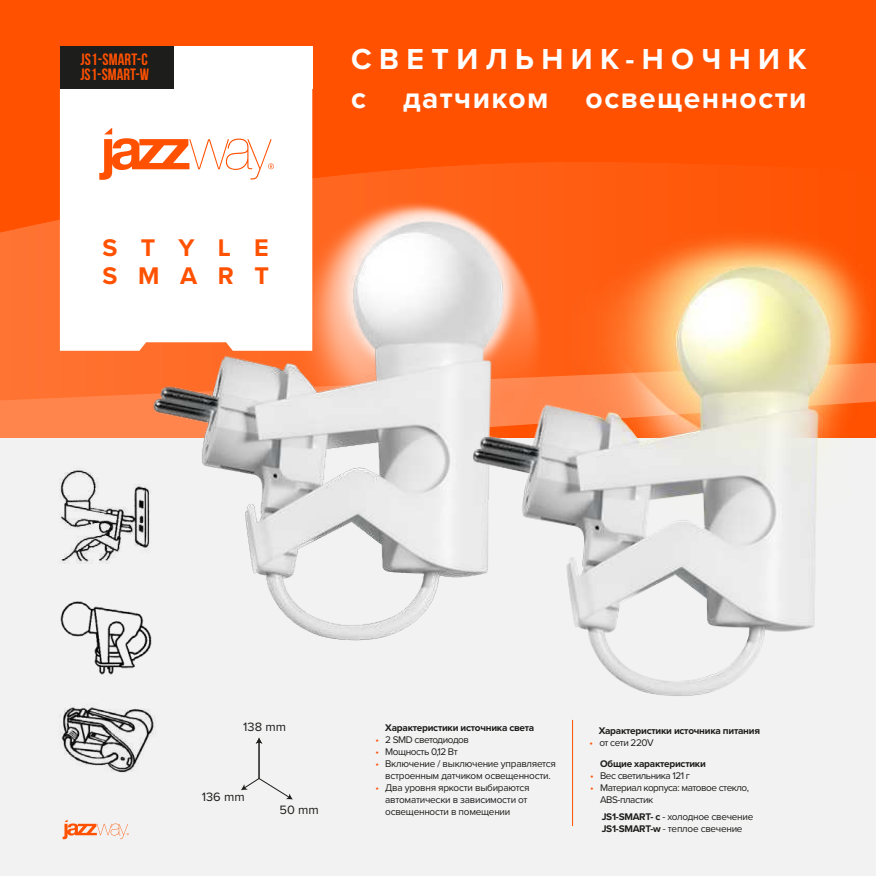
<style>
.page{position:relative;width:876px;height:876px;background:#f2f2f2}
.page>*{position:absolute;margin:0;border:0;box-sizing:border-box;transform-origin:0 0}
.t1{font:700 30px/38.5px "Proxima Nova";letter-spacing:.05em;color:#fff}
.t2{font:700 25px/28px "Proxima Nova";letter-spacing:.875em;color:#ff5100}
.t3{font:700 16.4px/15px "Bebas Neue";letter-spacing:.005em;color:#ff5100}
.t4{font:12.5px "Proxima Nova";color:#1d1d1b}
.t5{font:10px/12px "Proxima Nova";letter-spacing:-.025em;color:#1d1d1b}
.t6{font:10px/12px "Proxima Nova";letter-spacing:-.045em;color:#1d1d1b}
.t7{font:700 10px "Proxima Nova";letter-spacing:-.025em;color:#1d1d1b}
.s1{color:#ff5100}
.s2{font-weight:700}
</style>
<div class="page">
<div style="left:0;top:0;width:876px;height:438px;background:#ff5100"></div>
<svg style="left:0;top:162px;width:701px;height:201px"></svg>
<svg style="left:0;top:363px;width:119px;height:75px;background:#ff7b3f"></svg>
<div style="left:60px;top:89px;width:252px;height:262px;background:#fff"></div>
<div style="left:138px;top:47px;width:174px;height:42px;background:#fff"></div>
<div style="left:60px;top:47px;width:114px;height:42px;background:#1d1d1b"></div>
<svg style="left:99px;top:128px;width:175px;height:52px"></svg>
<svg style="left:63px;top:819px;width:66px;height:20px"></svg>
<svg style="left:241px;top:738px;width:52px;height:62px"></svg>
<hr style="left:572px;top:720px;width:1px;height:106px;background:#ff5100">
<img style="left:119px;top:168px;width:445px;height:473px">
<img style="left:59px;top:449px;width:103px;height:133px">
<img style="left:436px;top:213px;width:440px;height:517px">
<img style="left:60px;top:585px;width:112px;height:90px">
<img style="left:61px;top:707px;width:95px;height:66px">
<h3 class="t3" style="left:80px;top:52px;width:70px">JS1-SMART-c<br>JS1-SMART-W</h3>
<h2 class="t2" style="left:103px;top:235px;width:168px">STYLE<br>SMART</h2>
<h1 class="t1" style="left:351px;top:41px;width:457px">СВЕТИЛЬНИК-НОЧНИК с датчиком освещенности</h1>
<p class="t4" style="left:243px;top:722px;width:44px">138 mm</p>
<p class="t4" style="left:202px;top:792px;width:45px">136 mm</p>
<p class="t4" style="left:280px;top:804px;width:41px">50 mm</p>
<p class="t7" style="left:385px;top:724px;width:151px">Характеристики источника света</p>
<p class="t6" style="left:375px;top:735px;width:95px"><span class="s1">•</span> 2 SMD светодиодов</p>
<p class="t6" style="left:375px;top:747px;width:84px"><span class="s1">•</span> Мощность 0,12 Вт</p>
<p class="t5" style="left:375px;top:759px;width:182px;text-align:center"><span class="s1">•</span> Включение / выключение управляется встроенным датчиком освещенности.</p>
<p class="t5" style="left:385px;top:783px;width:146px;text-indent:-10px"><span class="s1">•</span> Два уровня яркости выбираются автоматически в зависимости от освещенности в помещении</p>
<p class="t7" style="left:599px;top:726px;width:163px">Характеристики источника питания</p>
<p class="t6" style="left:589px;top:737px;width:66px"><span class="s1">•</span> от сети 220V</p>
<p class="t7" style="left:600px;top:759px;width:107px">Общие характеристики</p>
<p class="t6" style="left:590px;top:770px;width:102px"><span class="s1">•</span> Вес светильника 121 г</p>
<p class="t6" style="left:600px;top:782px;width:151px;text-indent:-10px"><span class="s1">•</span> Материал корпуса: матовое стекло,<br>ABS-пластик</p>
<p class="t5" style="left:602px;top:811px;width:153px"><span class="s2">JS1-SMART- c</span> - холодное свечение<br><span class="s2">JS1-SMART-w</span> - теплое свечение</p>
</div>
